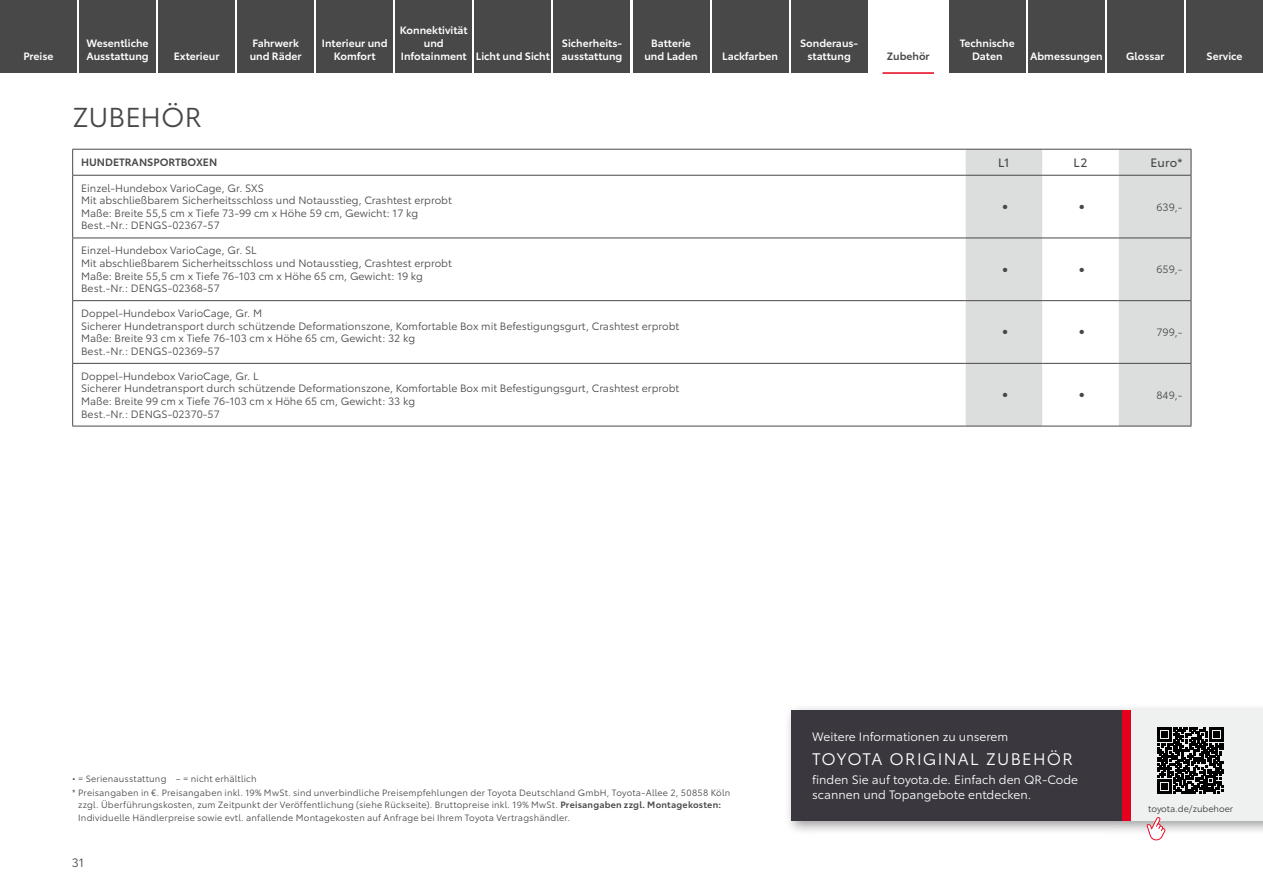
<style>
.page{position:relative;width:1263px;height:893px;background:#fff}
.page>*{position:absolute;margin:0;border:0;box-sizing:border-box;transform-origin:0 0}
.t1{font:27px "Toyota Type";color:#474847}
.t2{font:16.5px "Toyota Type";letter-spacing:.08em;color:#fff}
.t3{font:12px/15px "Toyota Type";color:#fff}
._1_Kopfzeile_rechts_b{font:12px "Toyota Type";color:#474847}
._1_Kopfzeile_mittig_b{font:12px "Toyota Type";color:#474847}
.t4{font:12px "Toyota Type";color:#474847}
._1_Inhalt_links{font:10.5px/12.6px "Toyota Type";color:#474847}
.t5{font:600 10.5px/12.6px "Toyota Type";color:#fff;text-align:center}
._1_Inhalt_Versal_links_b{font:600 10.5px "Toyota Type";color:#474847}
._1_Inhalt_rechts{font:10.5px "Toyota Type";color:#474847}
.t6{font:9px/12.6px "Toyota Type";letter-spacing:.02em;color:#474847}
.t7{font:9px "Toyota Type";color:#383937}
.t8{font:6px "Zapf Dingbats ITC";color:#474847}
.s1{font-weight:600}
</style>
<div class="page">
<div style="left:783px;top:703px;width:480px;height:132px;background:#000;opacity:.4"></div>
<div style="left:791px;top:711px;width:332px;height:110px;background:#3a383e"></div>
<div style="left:1123px;top:711px;width:8px;height:110px;background:#e7001d"></div>
<div style="left:1131px;top:711px;width:132px;height:110px;background:#eef1f0"></div>
<svg style="left:1157px;top:727px;width:67px;height:67px"></svg>
<svg style="left:1146px;top:817px;width:20px;height:24px"></svg>
<svg style="left:73px;top:150px;width:1046px;height:276px"></svg>
<div style="left:966px;top:150px;width:76px;height:276px;background:#dcdede"></div>
<hr style="left:72px;top:149px;width:894px;height:1px;background:#474847">
<svg style="left:72px;top:150px;width:1px;height:25px"></svg>
<hr style="left:966px;top:149px;width:76px;height:1px;background:#474847">
<hr style="left:1042px;top:149px;width:77px;height:1px;background:#474847">
<div style="left:1119px;top:149px;width:73px;height:277px;background:#dcdede"></div>
<hr style="left:72px;top:175px;width:894px;height:1px;background:#474847">
<hr style="left:72px;top:176px;width:1px;height:62px;background:#474847">
<hr style="left:966px;top:175px;width:76px;height:1px;background:#474847">
<hr style="left:1042px;top:175px;width:77px;height:1px;background:#474847">
<hr style="left:1119px;top:175px;width:72px;height:1px;background:#474847">
<hr style="left:1191px;top:176px;width:1px;height:62px;background:#474847">
<hr style="left:72px;top:238px;width:894px;height:1px;background:#474847">
<hr style="left:72px;top:238px;width:1px;height:62px;background:#474847">
<hr style="left:966px;top:238px;width:76px;height:1px;background:#474847">
<hr style="left:1042px;top:238px;width:77px;height:1px;background:#474847">
<hr style="left:1119px;top:238px;width:72px;height:1px;background:#474847">
<hr style="left:1191px;top:238px;width:1px;height:62px;background:#474847">
<hr style="left:72px;top:300px;width:894px;height:1px;background:#474847">
<hr style="left:72px;top:301px;width:1px;height:62px;background:#474847">
<hr style="left:966px;top:300px;width:76px;height:1px;background:#474847">
<hr style="left:1042px;top:300px;width:77px;height:1px;background:#474847">
<hr style="left:1119px;top:300px;width:72px;height:1px;background:#474847">
<hr style="left:1191px;top:301px;width:1px;height:62px;background:#474847">
<hr style="left:72px;top:363px;width:894px;height:1px;background:#474847">
<hr style="left:72px;top:364px;width:1px;height:62px;background:#474847">
<hr style="left:966px;top:363px;width:76px;height:1px;background:#474847">
<hr style="left:1042px;top:363px;width:77px;height:1px;background:#474847">
<hr style="left:1119px;top:363px;width:72px;height:1px;background:#474847">
<hr style="left:1191px;top:364px;width:1px;height:62px;background:#474847">
<hr style="left:72px;top:426px;width:894px;height:1px;background:#474847">
<hr style="left:966px;top:426px;width:76px;height:1px;background:#474847">
<hr style="left:1042px;top:426px;width:77px;height:1px;background:#474847">
<hr style="left:1119px;top:426px;width:72px;height:1px;background:#474847">
<div style="left:0;top:0;width:77px;height:72px;background:#474847"></div>
<div style="left:79px;top:0;width:77px;height:72px;background:#474847"></div>
<div style="left:158px;top:0;width:77px;height:72px;background:#474847"></div>
<div style="left:316px;top:0;width:77px;height:72px;background:#474847"></div>
<div style="left:395px;top:0;width:77px;height:72px;background:#474847"></div>
<div style="left:553px;top:0;width:77px;height:72px;background:#474847"></div>
<div style="left:712px;top:0;width:76px;height:72px;background:#474847"></div>
<div style="left:791px;top:0;width:77px;height:72px;background:#474847"></div>
<hr style="left:882px;top:72px;width:52px;height:2px;background:#e7001d">
<div style="left:949px;top:0;width:77px;height:72px;background:#474847"></div>
<div style="left:1028px;top:0;width:77px;height:72px;background:#474847"></div>
<div style="left:1107px;top:0;width:77px;height:72px;background:#474847"></div>
<div style="left:1186px;top:0;width:77px;height:72px;background:#474847"></div>
<div style="left:474px;top:0;width:77px;height:72px;background:#474847"></div>
<div style="left:237px;top:0;width:77px;height:72px;background:#474847"></div>
<div style="left:632px;top:0;width:77px;height:72px;background:#474847"></div>
<p class="t5" style="left:23px;top:49px;width:32px">Preise</p>
<p class="t5" style="left:86px;top:36px;width:64px;text-align:left">Wesentliche<br>Ausstattung</p>
<p class="t5" style="left:174px;top:49px;width:47px">Exterieur</p>
<h1 class="t1" style="left:72px;top:97px;width:131px">ZUBEHÖR</h1>
<p class="t5" style="left:400px;top:23px;width:69px">Konnektivität und<br>Infotainment</p>
<p class="t5" style="left:250px;top:36px;width:53px;text-align:left">Fahrwerk und Räder</p>
<p class="t5" style="left:644px;top:36px;width:55px">Batterie und Laden</p>
<p class="t5" style="left:322px;top:36px;width:67px">Interieur und<br>Komfort</p>
<p class="t5" style="left:561px;top:36px;width:63px;text-align:left">Sicherheits&shy;ausstattung</p>
<p class="t5" style="left:800px;top:36px;width:60px">Sonderaus&shy;stattung</p>
<p class="t5" style="left:960px;top:36px;width:56px">Technische</p>
<p class="t5" style="left:722px;top:49px;width:57px">Lackfarben</p>
<p class="t5" style="left:476px;top:49px;width:75px">Licht und Sicht</p>
<p class="t5" style="left:972px;top:49px;width:32px">Daten</p>
<p class="t5" style="left:1030px;top:49px;width:74px">Abmessungen</p>
<p class="t5" style="left:1126px;top:49px;width:40px">Glossar</p>
<p class="t5" style="left:1206px;top:49px;width:37px">Service</p>
<p class="_1_Inhalt_Versal_links_b" style="left:887px;top:48px;width:44px">Zubehör</p>
<p class="_1_Inhalt_Versal_links_b" style="left:81px;top:154px;width:138px">HUNDETRANSPORTBOXEN</p>
<p class="_1_Kopfzeile_mittig_b" style="left:998px;top:153px;width:13px">L1</p>
<p class="_1_Kopfzeile_mittig_b" style="left:1073px;top:153px;width:15px">L2</p>
<p class="_1_Kopfzeile_rechts_b" style="left:1150px;top:153px;width:34px">Euro*</p>
<p class="_1_Inhalt_links" style="left:81px;top:181px;width:184px">Einzel-Hundebox VarioCage, Gr. SXS</p>
<p class="_1_Inhalt_links" style="left:81px;top:193px;width:372px">Mit abschließbarem Sicherheitsschloss und Notausstieg, Crashtest erprobt<br>Maße: Breite 55,5 cm x Tiefe 73-99 cm x Höhe 59 cm, Gewicht: 17 kg</p>
<p class="_1_Inhalt_links" style="left:81px;top:219px;width:140px">Best.-Nr.: DENGS-02367-57</p>
<p class="t8" style="left:1003px;top:204px;width:6px">●</p>
<p class="t8" style="left:1079px;top:204px;width:6px">●</p>
<p class="_1_Inhalt_rechts" style="left:1156px;top:199px;width:28px">639,-</p>
<p class="_1_Inhalt_links" style="left:81px;top:243px;width:177px">Einzel-Hundebox VarioCage, Gr. SL</p>
<p class="_1_Inhalt_links" style="left:81px;top:256px;width:372px">Mit abschließbarem Sicherheitsschloss und Notausstieg, Crashtest erprobt<br>Maße: Breite 55,5 cm x Tiefe 76-103 cm x Höhe 65 cm, Gewicht: 19 kg</p>
<p class="_1_Inhalt_links" style="left:81px;top:281px;width:140px">Best.-Nr.: DENGS-02368-57</p>
<p class="_1_Inhalt_links" style="left:81px;top:306px;width:182px">Doppel-Hundebox VarioCage, Gr. M</p>
<p class="_1_Inhalt_links" style="left:81px;top:319px;width:599px">Sicherer Hundetransport durch schützende Deformationszone, Komfortable Box mit Befestigungsgurt, Crashtest erprobt<br>Maße: Breite 93 cm x Tiefe 76-103 cm x Höhe 65 cm, Gewicht: 32 kg</p>
<p class="_1_Inhalt_links" style="left:81px;top:344px;width:140px">Best.-Nr.: DENGS-02369-57</p>
<p class="_1_Inhalt_links" style="left:81px;top:369px;width:179px">Doppel-Hundebox VarioCage, Gr. L</p>
<p class="_1_Inhalt_links" style="left:81px;top:382px;width:599px">Sicherer Hundetransport durch schützende Deformationszone, Komfortable Box mit Befestigungsgurt, Crashtest erprobt<br>Maße: Breite 99 cm x Tiefe 76-103 cm x Höhe 65 cm, Gewicht: 33 kg</p>
<p class="_1_Inhalt_links" style="left:81px;top:407px;width:140px">Best.-Nr.: DENGS-02370-57</p>
<p class="t8" style="left:1003px;top:267px;width:6px">●</p>
<p class="t8" style="left:1079px;top:267px;width:6px">●</p>
<p class="_1_Inhalt_rechts" style="left:1156px;top:262px;width:28px">659,-</p>
<p class="t8" style="left:1003px;top:329px;width:6px">●</p>
<p class="t8" style="left:1079px;top:329px;width:6px">●</p>
<p class="_1_Inhalt_rechts" style="left:1156px;top:324px;width:28px">799,-</p>
<p class="t8" style="left:1003px;top:392px;width:6px">●</p>
<p class="t8" style="left:1079px;top:392px;width:6px">●</p>
<p class="_1_Inhalt_rechts" style="left:1156px;top:387px;width:28px">849,-</p>
<p class="t6" style="left:72px;top:772px;width:186px">• = Serienausstattung – = nicht erhältlich</p>
<p class="t6" style="left:78px;top:785px;width:654px;text-indent:-6px">* Preisangaben in €. Preisangaben inkl. 19% MwSt. sind unverbindliche Preisempfehlungen der Toyota Deutschland GmbH, Toyota-Allee 2, 50858 Köln zzgl. Überführungskosten, zum Zeitpunkt der Veröffentlichung (siehe Rückseite). Bruttopreise inkl. 19% MwSt. <span class="s1">Preisangaben zzgl. Montagekosten:<br></span>Individuelle Händlerpreise sowie evtl. anfallende Montagekosten auf Anfrage bei Ihrem Toyota Vertragshändler.</p>
<p class="t4" style="left:72px;top:854px;width:14px">31</p>
<p class="t3" style="left:812px;top:728px;width:198px">Weitere Informationen zu unserem</p>
<h2 class="t2" style="left:812px;top:747px;width:262px">TOYOTA ORIGINAL ZUBEHÖR</h2>
<p class="t3" style="left:812px;top:772px;width:267px">finden Sie auf toyota.de. Einfach den QR-Code scannen und Topangebote entdecken.</p>
<p class="t7" style="left:1148px;top:802px;width:86px">toyota.de/zubehoer</p>
</div>
